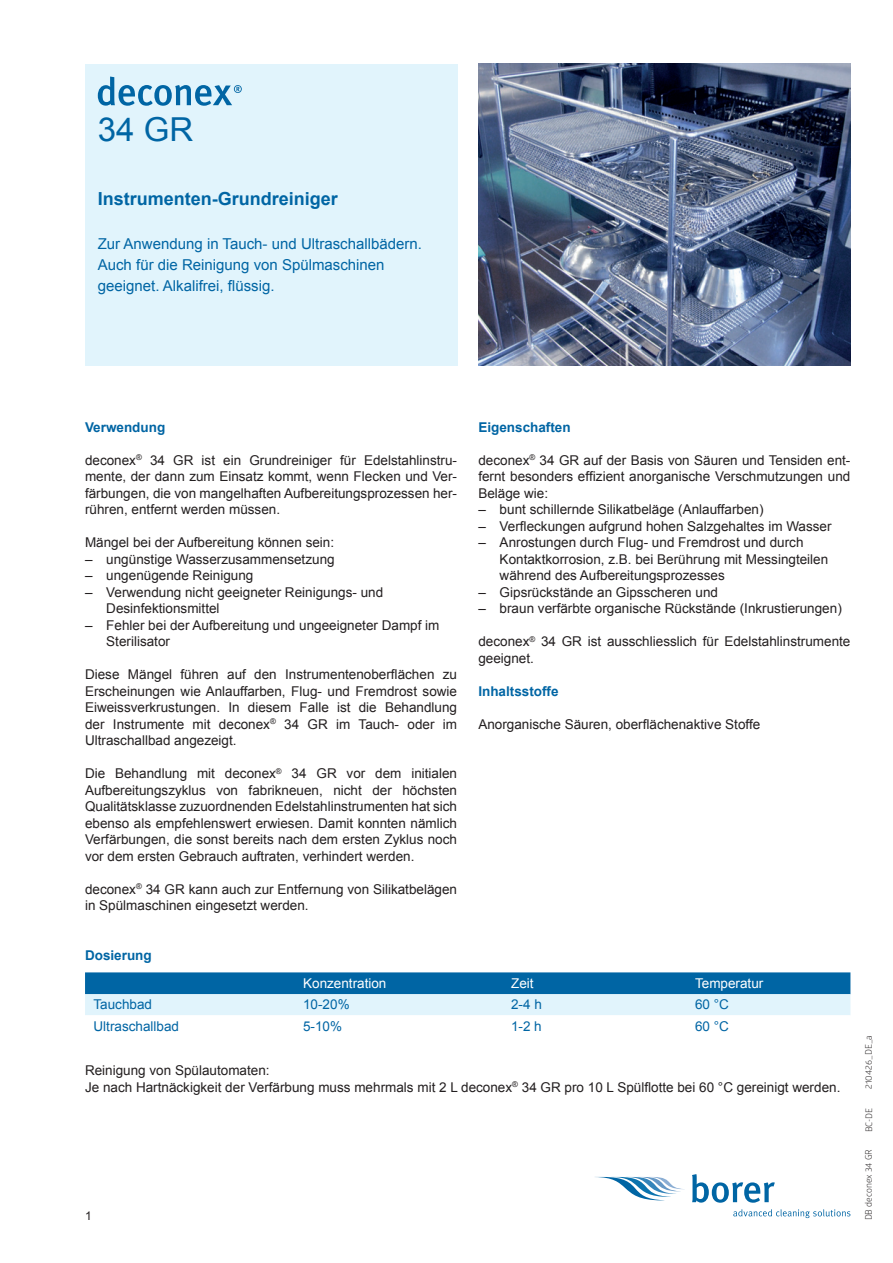
<style>
.page{position:relative;width:893px;height:1263px;background:#fff}
.page>*{position:absolute;margin:0;border:0;box-sizing:border-box;transform-origin:0 0}
.t1{font:33px "Arial";color:#0065a4}
.t2{font:700 18px "Arial";color:#0065a4}
.t3{font:15px/21px "Arial";color:#0065a4}
.t4{font:13.5px/16.5px "Arial";color:#231f20}
.t5{font:13.5px "Arial";color:#0065a4}
.t6{font:700 13.5px "Arial";color:#0065a4}
.t7{font:13.5px "Arial";color:#fff}
.t8{font:12px "Arial";color:#231f20}
.t9{font:9px "Glober";color:#231f20}
</style>
<div class="page">
<div style="left:85px;top:64px;width:372px;height:302px;background:#e1f4fc"></div>
<svg style="left:98px;top:77px;width:144px;height:29px"></svg>
<svg style="left:595px;top:1177px;width:90px;height:23px"></svg>
<svg style="left:692px;top:1174px;width:83px;height:29px"></svg>
<svg style="left:733px;top:1209px;width:117px;height:9px"></svg>
<img style="left:478px;top:64px;width:372px;height:302px">
<svg style="left:85px;top:972px;width:765px;height:43px;background:#70accf"></svg>
<h1 class="t1" style="left:98px;top:107px;width:97px">34 GR</h1>
<h2 class="t2" style="left:98px;top:186px;width:242px">Instrumenten-Grundreiniger</h2>
<p class="t3" style="left:98px;top:233px;width:326px">Zur Anwendung in Tauch- und Ultraschallbädern.<br>Auch für die Reinigung von Spülmaschinen geeignet. Alkalifrei, flüssig.</p>
<p class="t6" style="left:85px;top:417px;width:82px">Verwendung</p>
<p class="t4" style="left:85px;top:451px;width:374px;text-align:justify">deconex<sup>®</sup> 34 GR ist ein Grundreiniger für Edelstahlinstru&shy;mente, der dann zum Einsatz kommt, wenn Flecken und Ver&shy;färbungen, die von mangelhaften Aufbereitungsprozessen her&shy;rühren, entfernt werden müssen.</p>
<p class="t4" style="left:85px;top:534px;width:251px">Mängel bei der Aufbereitung können sein:</p>
<p class="t4" style="left:85px;top:550px;width:251px">– ungünstige Wasserzusammensetzung</p>
<p class="t4" style="left:85px;top:567px;width:170px">– ungenügende Reinigung</p>
<p class="t4" style="left:106px;top:583px;width:278px;text-indent:-21px">– Verwendung nicht geeigneter Reinigungs- und<br>Desinfektionsmittel</p>
<p class="t4" style="left:106px;top:616px;width:335px;text-indent:-21px">– Fehler bei der Aufbereitung und ungeeigneter Dampf im<br>Sterilisator</p>
<p class="t4" style="left:85px;top:666px;width:374px;text-align:justify">Diese Mängel führen auf den Instrumentenoberflächen zu Erscheinungen wie Anlauffarben, Flug- und Fremdrost sowie Eiweissverkrustungen. In diesem Falle ist die Behandlung der Instrumente mit deconex<sup>®</sup> 34 GR im Tauch- oder im Ultraschallbad angezeigt.</p>
<p class="t4" style="left:85px;top:765px;width:374px;text-align:justify">Die Behandlung mit deconex<sup>®</sup> 34 GR vor dem initialen Aufbereitungszyklus von fabrikneuen, nicht der höchsten Qualitätsklasse zuzuordnenden Edelstahlinstrumenten hat sich ebenso als empfehlenswert erwiesen. Damit konnten nämlich Verfärbungen, die sonst bereits nach dem ersten Zyklus noch vor dem ersten Gebrauch auftraten, verhindert werden.</p>
<p class="t4" style="left:85px;top:880px;width:374px">deconex<sup>®</sup> 34 GR kann auch zur Entfernung von Silikatbelägen in Spülmaschinen eingesetzt werden.</p>
<p class="t6" style="left:85px;top:945px;width:68px">Dosierung</p>
<p class="t6" style="left:478px;top:417px;width:94px">Eigenschaften</p>
<p class="t4" style="left:478px;top:451px;width:374px;text-align:justify">deconex<sup>®</sup> 34 GR auf der Basis von Säuren und Tensiden ent&shy;fernt besonders effizient anorganische Verschmutzungen und Beläge wie:</p>
<p class="t4" style="left:478px;top:501px;width:287px">– bunt schillernde Silikatbeläge (Anlauffarben)</p>
<p class="t4" style="left:478px;top:517px;width:355px">– Verfleckungen aufgrund hohen Salzgehaltes im Wasser</p>
<p class="t4" style="left:500px;top:534px;width:330px;text-indent:-21px">– Anrostungen durch Flug- und Fremdrost und durch<br>Kontaktkorrosion, z.B. bei Berührung mit Messingteilen während des Aufbereitungsprozesses</p>
<p class="t4" style="left:478px;top:583px;width:241px">– Gipsrückstände an Gipsscheren und</p>
<p class="t4" style="left:478px;top:600px;width:365px">– braun verfärbte organische Rückstände (Inkrustierungen)</p>
<p class="t4" style="left:478px;top:633px;width:374px">deconex<sup>®</sup> 34 GR ist ausschliesslich für Edelstahlinstrumente geeignet.</p>
<p class="t6" style="left:478px;top:681px;width:82px">Inhaltsstoffe</p>
<p class="t4" style="left:478px;top:715px;width:283px">Anorganische Säuren, oberflächenaktive Stoffe</p>
<p class="t7" style="left:303px;top:974px;width:85px">Konzentration</p>
<p class="t7" style="left:511px;top:974px;width:24px">Zeit</p>
<p class="t7" style="left:695px;top:974px;width:70px">Temperatur</p>
<p class="t5" style="left:94px;top:995px;width:60px">Tauchbad</p>
<p class="t5" style="left:303px;top:995px;width:48px">10-20%</p>
<p class="t5" style="left:511px;top:995px;width:32px">2-4 h</p>
<p class="t5" style="left:695px;top:995px;width:35px">60 °C</p>
<p class="t5" style="left:94px;top:1017px;width:87px">Ultraschallbad</p>
<p class="t5" style="left:303px;top:1017px;width:41px">5-10%</p>
<p class="t5" style="left:511px;top:1017px;width:32px">1-2 h</p>
<p class="t5" style="left:695px;top:1017px;width:35px">60 °C</p>
<p class="t4" style="left:85px;top:1062px;width:757px">Reinigung von Spülautomaten:<br>Je nach Hartnäckigkeit der Verfärbung muss mehrmals mit 2 L deconex<sup>®</sup> 34 GR pro 10 L Spülflotte bei 60 °C gereinigt werden.</p>
<p class="t8" style="left:85px;top:1208px;width:8px">1</p>
<p class="t9" style="left:862px;top:1089px;width:55px;rotate:-90deg">210426_DE_a</p>
<p class="t9" style="left:863px;top:1132px;width:26px;rotate:-90deg">BC-DE</p>
<p class="t9" style="left:862px;top:1220px;width:73px;rotate:-90deg">DB deconex 34 GR</p>
</div>
